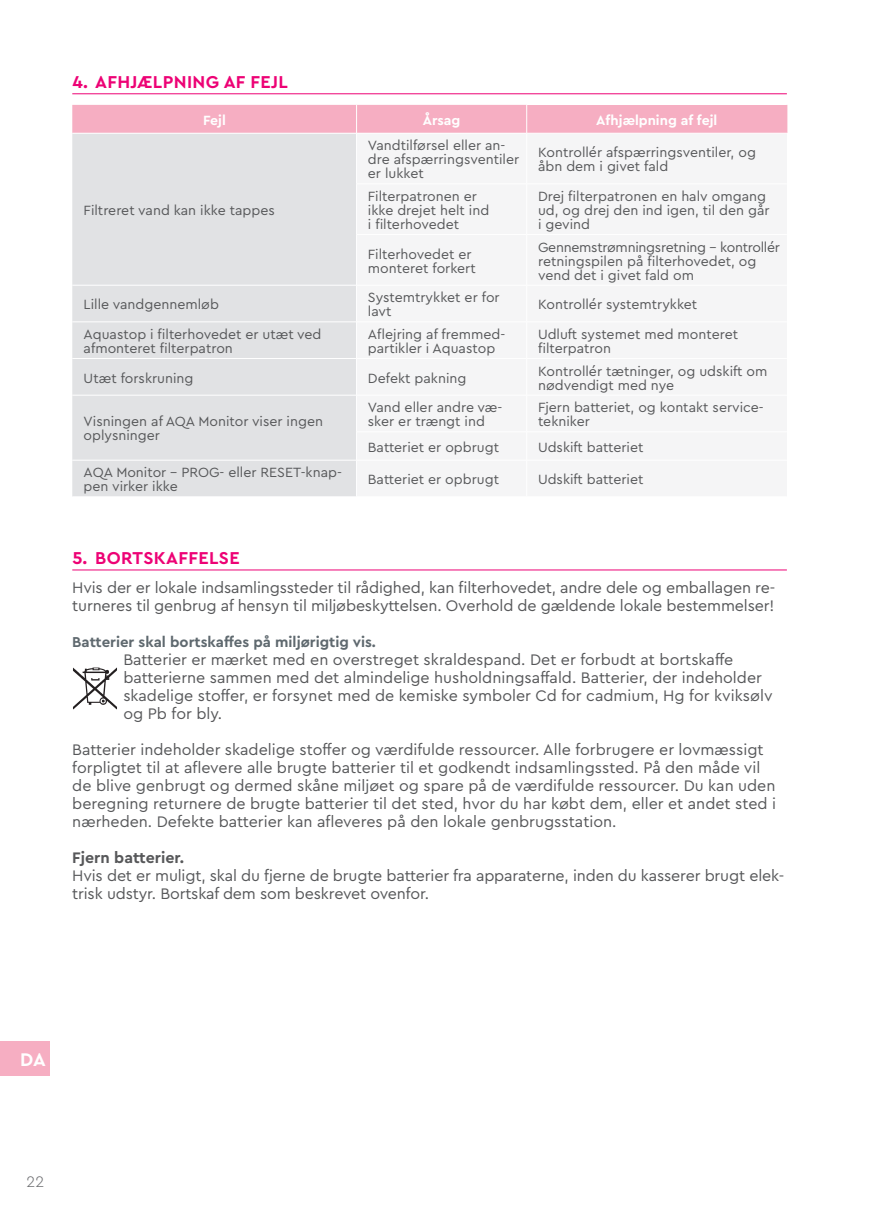
<style>
.page{position:relative;width:870px;height:1224px;background:#fff}
.page>*{position:absolute;margin:0;border:0;box-sizing:border-box;transform-origin:0 0}
.t1{font:700 19.2px "Cera PRO";color:#fff}
.t2{font:700 18px "Cera PRO";letter-spacing:.02em;color:#ed0275}
.body_DE{font:16px/18px "Cera PRO";color:#57585a}
.body_EN{font:16px/18px "Cera PRO";letter-spacing:-.01em;color:#57585a}
.body_DE-2{font:700 16px "Cera PRO";color:#57585a}
.t3{font:300 16px "Cera PRO";color:#6c6d70}
.body_DE-3{font:700 15px "Cera PRO";color:#5f696f}
.Tabelle_Body_Links_D{font:14px/14px "Cera PRO";color:#57585a}
.Tabelle_Body_Links_D-2{font:14px/14px "Cera PRO";letter-spacing:-.02em;color:#57585a}
.Tabellenkopf_DE{font:700 14px "Cera PRO";color:#fff}
</style>
<div class="page">
<div style="left:16px;top:1041px;width:34px;height:34px;background:#f6aec2"></div>
<div style="left:0;top:1041px;width:16px;height:34px;background:#f6aec2"></div>
<hr style="left:72px;top:93px;width:715px;height:1px;background:#ed0275">
<hr style="left:72px;top:570px;width:715px;height:1px;background:#ed0275">
<div style="left:527px;top:105px;width:260px;height:28px;background:#f6aec2"></div>
<div style="left:72px;top:134px;width:284px;height:362px;background:#e1e2e4"></div>
<hr style="left:72px;top:285px;width:284px;height:1px;background:#fff">
<hr style="left:72px;top:321px;width:284px;height:1px;background:#fff">
<hr style="left:72px;top:358px;width:284px;height:1px;background:#fff">
<hr style="left:72px;top:395px;width:284px;height:1px;background:#fff">
<hr style="left:72px;top:460px;width:284px;height:1px;background:#fff">
<div style="left:72px;top:105px;width:455px;height:28px;background:#f6aec2"></div>
<img style="left:73px;top:667px;width:44px;height:43px">
<p class="t2" style="left:72px;top:70px;width:217px">4. AFHJÆLPNING AF FEJL</p>
<p class="Tabellenkopf_DE" style="left:203px;top:111px;width:24px">Fejl</p>
<p class="Tabellenkopf_DE" style="left:423px;top:111px;width:39px">Årsag</p>
<p class="Tabellenkopf_DE" style="left:596px;top:111px;width:122px">Afhjælpning af fejl</p>
<p class="Tabelle_Body_Links_D" style="left:84px;top:203px;width:193px">Filtreret vand kan ikke tappes</p>
<p class="Tabelle_Body_Links_D" style="left:84px;top:297px;width:137px">Lille vandgennemløb</p>
<p class="Tabelle_Body_Links_D" style="left:84px;top:326px;width:239px">Aquastop i filterhovedet er utæt ved</p>
<p class="Tabelle_Body_Links_D" style="left:84px;top:340px;width:151px">afmonteret filterpatron</p>
<p class="Tabelle_Body_Links_D" style="left:368px;top:138px;width:153px">Vandtilførsel eller an&shy;dre afspærringsventiler er lukket</p>
<p class="Tabelle_Body_Links_D" style="left:538px;top:145px;width:219px">Kontrollér afspærringsventiler, og</p>
<p class="Tabelle_Body_Links_D" style="left:538px;top:159px;width:132px">åbn dem i givet fald</p>
<p class="Tabelle_Body_Links_D" style="left:368px;top:189px;width:111px">Filterpatronen er</p>
<p class="Tabelle_Body_Links_D" style="left:368px;top:203px;width:123px">ikke drejet helt ind</p>
<p class="Tabelle_Body_Links_D" style="left:368px;top:217px;width:93px">i filterhovedet</p>
<p class="Tabelle_Body_Links_D" style="left:368px;top:246px;width:105px">Filterhovedet er</p>
<p class="Tabelle_Body_Links_D" style="left:368px;top:260px;width:109px">monteret forkert</p>
<p class="Tabelle_Body_Links_D" style="left:538px;top:189px;width:229px">Drej filterpatronen en halv omgang</p>
<p class="Tabelle_Body_Links_D" style="left:538px;top:203px;width:233px">ud, og drej den ind igen, til den går</p>
<p class="Tabelle_Body_Links_D" style="left:538px;top:217px;width:54px">i gevind</p>
<p class="Tabelle_Body_Links_D-2" style="left:538px;top:239px;width:243px">Gennemstrømningsretning – kontrollér retningspilen på filterhovedet, og vend det i givet fald om</p>
<p class="Tabelle_Body_Links_D" style="left:368px;top:290px;width:133px">Systemtrykket er for</p>
<p class="Tabelle_Body_Links_D" style="left:368px;top:304px;width:25px">lavt</p>
<p class="Tabelle_Body_Links_D" style="left:538px;top:297px;width:161px">Kontrollér systemtrykket</p>
<p class="Tabelle_Body_Links_D" style="left:368px;top:326px;width:139px">Aflejring af fremmed&shy;partikler i Aquastop</p>
<p class="Tabelle_Body_Links_D" style="left:538px;top:326px;width:202px">Udluft systemet med monteret</p>
<p class="Tabelle_Body_Links_D" style="left:538px;top:340px;width:75px">filterpatron</p>
<p class="Tabelle_Body_Links_D" style="left:84px;top:370px;width:111px">Utæt forskruning</p>
<p class="Tabelle_Body_Links_D" style="left:368px;top:370px;width:100px">Defekt pakning</p>
<p class="Tabelle_Body_Links_D" style="left:538px;top:363px;width:231px">Kontrollér tætninger, og udskift om</p>
<p class="Tabelle_Body_Links_D" style="left:538px;top:377px;width:138px">nødvendigt med nye</p>
<p class="Tabelle_Body_Links_D" style="left:84px;top:414px;width:241px">Visningen af AQA Monitor viser ingen oplysninger</p>
<p class="Tabelle_Body_Links_D" style="left:368px;top:400px;width:136px">Vand eller andre væ&shy;sker er trængt ind</p>
<p class="Tabelle_Body_Links_D" style="left:538px;top:400px;width:227px">Fjern batteriet, og kontakt service&shy;tekniker</p>
<p class="Tabelle_Body_Links_D" style="left:368px;top:439px;width:133px">Batteriet er opbrugt</p>
<p class="Tabelle_Body_Links_D" style="left:538px;top:439px;width:107px">Udskift batteriet</p>
<p class="Tabelle_Body_Links_D" style="left:84px;top:465px;width:260px">AQA Monitor - PROG- eller RESET-knap&shy;pen virker ikke</p>
<p class="Tabelle_Body_Links_D" style="left:368px;top:472px;width:133px">Batteriet er opbrugt</p>
<p class="Tabelle_Body_Links_D" style="left:538px;top:472px;width:107px">Udskift batteriet</p>
<p class="t2" style="left:72px;top:546px;width:169px">5. BORTSKAFFELSE</p>
<p class="body_DE" style="left:72px;top:578px;width:704px">Hvis der er lokale indsamlingssteder til rådighed, kan filterhovedet, andre dele og emballagen re&shy;turneres til genbrug af hensyn til miljøbeskyttelsen. Overhold de gældende lokale bestemmelser!</p>
<p class="body_DE-3" style="left:72px;top:632px;width:305px">Batterier skal bortskaffes på miljørigtig vis.</p>
<p class="body_DE" style="left:123px;top:650px;width:651px">Batterier er mærket med en overstreget skraldespand. Det er forbudt at bortskaffe batterierne sammen med det almindelige husholdningsaffald. Batterier, der indeholder skadelige stoffer, er forsynet med de kemiske symboler Cd for cadmium, Hg for kviksølv og Pb for bly.</p>
<p class="body_DE" style="left:72px;top:740px;width:705px">Batterier indeholder skadelige stoffer og værdifulde ressourcer. Alle forbrugere er lovmæssigt forpligtet til at aflevere alle brugte batterier til et godkendt indsamlingssted. På den måde vil de blive genbrugt og dermed skåne miljøet og spare på de værdifulde ressourcer. Du kan uden beregning returnere de brugte batterier til det sted, hvor du har købt dem, eller et andet sted i nærheden. Defekte batterier kan afleveres på den lokale genbrugsstation.</p>
<p class="body_DE-2" style="left:72px;top:847px;width:113px">Fjern batterier.</p>
<p class="body_EN" style="left:72px;top:866px;width:713px">Hvis det er muligt, skal du fjerne de brugte batterier fra apparaterne, inden du kasserer brugt elek&shy;trisk udstyr. Bortskaf dem som beskrevet ovenfor.</p>
<p class="t1" style="left:20px;top:1047px;width:27px">DA</p>
<p class="t3" style="left:27px;top:1170px;width:19px">22</p>
</div>
